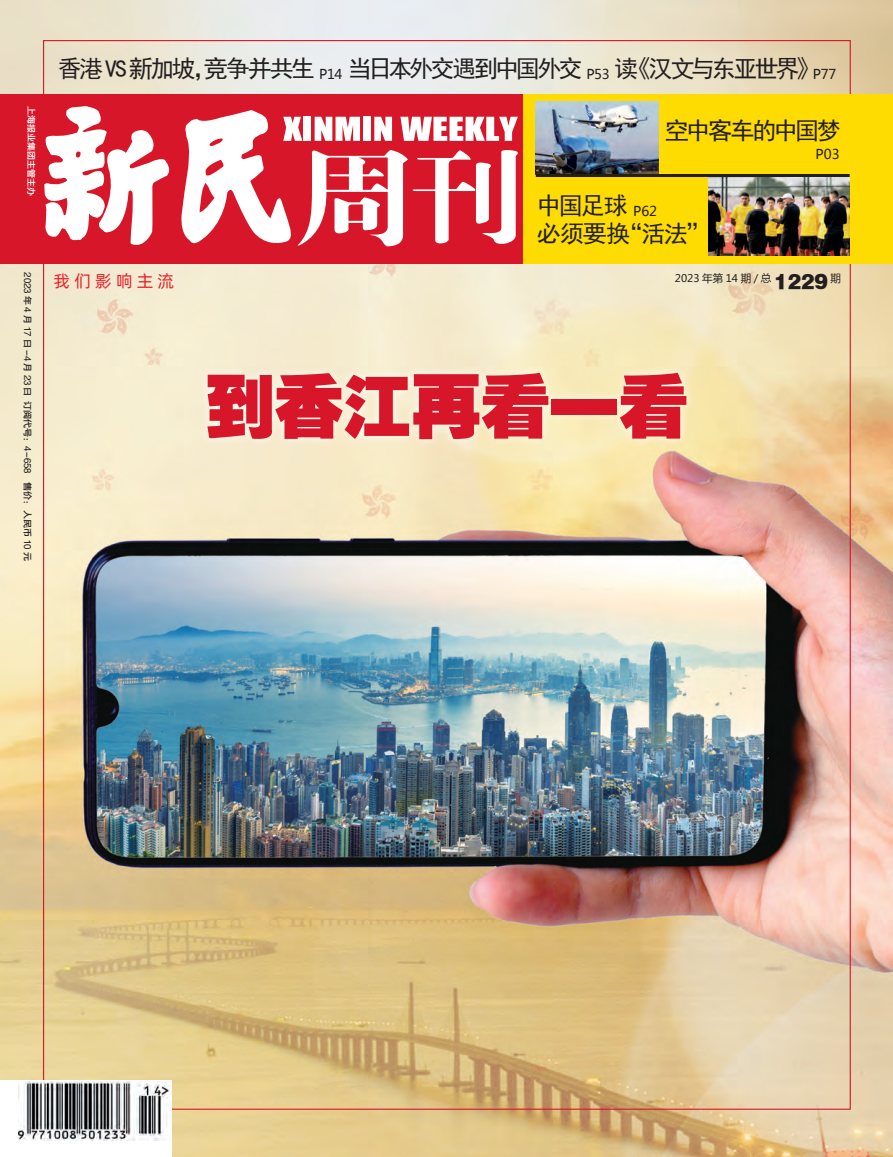
<style>
.page{position:relative;width:893px;height:1157px;background:#fff}
.page>*{position:absolute;margin:0;border:0;box-sizing:border-box;transform-origin:0 0}
.t1{font:69px "FZCCHJW GB1 0";color:#d71729}
.t2{font:24px "Sim Hei";letter-spacing:-.1em;color:#231f20}
.t3{font:24px/28.5px "Sim Hei";letter-spacing:-.05em;color:#231f20}
.t4{font:16.95px "Alibaba Pu Hui Ti 2 55 Regular";letter-spacing:.24em;color:#ee1d23}
.t5{font:13.5px "Microsoft Ya Hei";color:#231f20}
.t6{font:10.5px "Microsoft Ya Hei";color:#231f20}
.t7{font:9px "FZYDZHJW GB1 0";color:#231f20}
.t8{font:9px "FZYDZHJW GB1 0";color:#fff}
.s1{font-family:"FZYDTHJW GB1 0";font-size:18px}
</style>
<div class="page">
<img style="left:0;top:0;width:893px;height:1157px">
<img style="left:42px;top:39px;width:809px;height:1071px">
<div style="left:0;top:95px;width:523px;height:169px;background:#d71729"></div>
<svg style="left:44px;top:106px;width:126px;height:139px"></svg>
<svg style="left:181px;top:110px;width:337px;height:137px"></svg>
<div style="left:523px;top:95px;width:370px;height:169px;background:#ffdc01"></div>
<div style="left:0;top:1080px;width:171px;height:77px;background:#fff"></div>
<img style="left:19px;top:1081px;width:151px;height:59px">
<img style="left:536px;top:102px;width:123px;height:72px">
<img style="left:708px;top:177px;width:142px;height:78px">
<hr style="left:536px;top:174px;width:314px;height:3px;background:#231f20">
<div style="left:198px;top:364px;width:497px;height:84px;background:#fff;opacity:.85"></div>
<p class="t8" style="left:36px;top:106px;width:91px;rotate:90deg">上海报业集团主管主办</p>
<p class="t7" style="left:33px;top:272px;width:290px;rotate:90deg">2023 年 4 月 17 日 -4 月 23 日 订阅代号：4-658　售价：人民币 10 元</p>
<p class="t2" style="left:58px;top:56px;width:780px">香港 VS 新加坡，竞争并共生 <sub>P14</sub> 当日本外交遇到中国外交 <sub>P53</sub> 读《汉文与东亚世界》<sub>P77</sub></p>
<p class="t4" style="left:54px;top:268px;width:122px">我们影响主流</p>
<p class="t2" style="left:665px;top:119px;width:178px">空中客车的中国梦</p>
<p class="t5" style="left:815px;top:145px;width:26px">P03</p>
<p class="t3" style="left:537px;top:191px;width:175px">中国足球 <sub>P62<br></sub>必须要换“活法”</p>
<p class="t6" style="left:675px;top:271px;width:168px">2023 年第 14 期 / 总 <span class="s1">1229</span> 期</p>
<p class="t1" style="left:205px;top:364px;width:485px">到香江再看一看</p>
</div>
